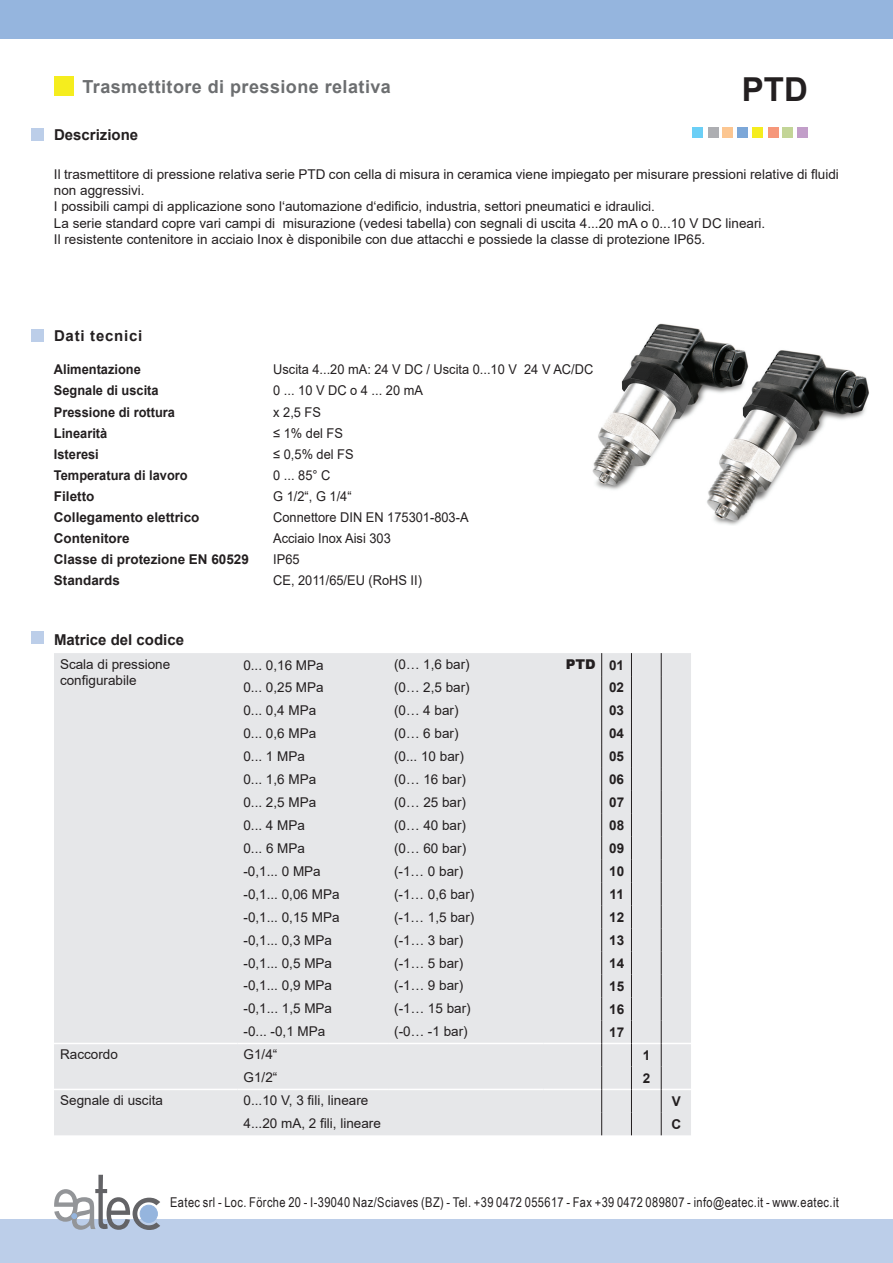
<style>
.page{position:relative;width:893px;height:1263px;background:#fff}
.page>*{position:absolute;margin:0;border:0;box-sizing:border-box;transform-origin:0 0}
.t1{font:700 33px "Arial";color:#231f20}
.t2{font:700 18px "Arial";letter-spacing:.025em;color:#6c6e70}
.t3{font:700 15px "Arial";color:#231f20}
.t4{font:700 15px "Arial";letter-spacing:.05em;color:#231f20}
.t5{font:13.5px/16.2px "Arial";color:#231f20}
.t6{font:13.5px/21px "Arial";color:#231f20;scale:.95 1}
.t7{font:700 13.5px/21px "Arial";color:#231f20;scale:.95 1}
.t8{font:13.5px "Arial Narrow";letter-spacing:.03em;color:#231f20}
.t9{font:700 13.5px "Arial";color:#231f20}
.t10{font:900 13.5px "Arial";color:#231f20}
.s1{font-weight:700}
</style>
<div class="page">
<img style="left:592px;top:323px;width:277px;height:202px">
<div style="left:31px;top:128px;width:13px;height:12px;background:#bccee9"></div>
<div style="left:54px;top:77px;width:19px;height:19px;background:#f5ed1e"></div>
<div style="left:31px;top:329px;width:13px;height:13px;background:#bccee9"></div>
<div style="left:31px;top:631px;width:12px;height:13px;background:#bccee9"></div>
<div style="left:54px;top:653px;width:547px;height:482px;background:#e6e7e9"></div>
<hr style="left:54px;top:1043px;width:183px;height:1px;background:#fff">
<hr style="left:237px;top:1043px;width:151px;height:1px;background:#fff">
<hr style="left:388px;top:1043px;width:155px;height:1px;background:#fff">
<hr style="left:543px;top:1043px;width:58px;height:1px;background:#fff">
<hr style="left:54px;top:1089px;width:183px;height:1px;background:#fff">
<hr style="left:237px;top:1089px;width:151px;height:1px;background:#fff">
<hr style="left:388px;top:1089px;width:155px;height:1px;background:#fff">
<hr style="left:543px;top:1089px;width:58px;height:1px;background:#fff">
<svg style="left:601px;top:653px;width:90px;height:482px;background:#afafb0"></svg>
<div style="left:0;top:0;width:893px;height:39px;background:#95b5de"></div>
<div style="left:0;top:1219px;width:893px;height:44px;background:#bccee9"></div>
<svg style="left:54px;top:1175px;width:106px;height:55px"></svg>
<div style="left:692px;top:128px;width:11px;height:10px;background:#6bcff6"></div>
<div style="left:782px;top:128px;width:11px;height:10px;background:#c3d597"></div>
<div style="left:797px;top:128px;width:11px;height:10px;background:#c29ec9"></div>
<div style="left:768px;top:128px;width:10px;height:10px;background:#f6977a"></div>
<div style="left:752px;top:128px;width:11px;height:10px;background:#f5ed1e"></div>
<div style="left:723px;top:128px;width:10px;height:10px;background:#fcc691"></div>
<div style="left:708px;top:128px;width:10px;height:10px;background:#adaeb2"></div>
<div style="left:738px;top:128px;width:10px;height:10px;background:#7ca7d8"></div>
<h2 class="t2" style="left:82px;top:74px;width:310px">Trasmettitore di pressione relativa</h2>
<p class="t3" style="left:54px;top:124px;width:86px">Descrizione</p>
<h1 class="t1" style="left:742px;top:66px;width:68px">PTD</h1>
<p class="t5" style="left:54px;top:166px;width:786px">Il trasmettitore di pressione relativa serie PTD con cella di misura in ceramica viene impiegato per misurare pressioni relative di fluidi non aggressivi.<br>I possibili campi di applicazione sono l‘automazione d‘edificio, industria, settori pneumatici e idraulici.<br>La serie standard copre vari campi di misurazione (vedesi tabella) con segnali di uscita 4...20 mA o 0...10 V DC lineari.<br>Il resistente contenitore in acciaio Inox è disponibile con due attacchi e possiede la classe di protezione IP65.</p>
<p class="t4" style="left:54px;top:325px;width:90px">Dati tecnici</p>
<p class="t7" style="left:54px;top:359px;width:207px">Alimentazione<br>Segnale di uscita<br>Pressione di rottura<br>Linearità<br>Isteresi<br>Temperatura di lavoro<br>Filetto<br>Collegamento elettrico<br>Contenitore<br>Classe di protezione EN 60529<br>Standards</p>
<p class="t6" style="left:273px;top:359px;width:338px">Uscita 4...20 mA: 24 V DC / Uscita 0...10 V 24 V AC/DC<br>0 ... 10 V DC o 4 ... 20 mA<br>x 2,5 FS<br>≤ 1% del FS<br>≤ 0,5% del FS<br>0 ... 85° C<br>G 1/2“, G 1/4“<br>Connettore DIN EN 175301-803-A<br>Acciaio Inox Aisi 303<br>IP65<br>CE, 2011/65/EU (RoHS II)</p>
<p class="t3" style="left:54px;top:629px;width:132px">Matrice del codice</p>
<p class="t5" style="left:60px;top:656px;width:112px">Scala di pressione configurabile</p>
<p class="t5" style="left:243px;top:657px;width:82px">0... 0,16 MPa</p>
<p class="t5" style="left:394px;top:656px;width:77px">(0… 1,6 bar)</p>
<p class="t10" style="left:566px;top:654px;width:60px">PTD <span class="s1">01</span></p>
<p class="t5" style="left:243px;top:679px;width:82px">0... 0,25 MPa</p>
<p class="t5" style="left:394px;top:679px;width:77px">(0… 2,5 bar)</p>
<p class="t9" style="left:609px;top:678px;width:17px">02</p>
<p class="t5" style="left:243px;top:702px;width:74px">0... 0,4 MPa</p>
<p class="t5" style="left:394px;top:702px;width:66px">(0… 4 bar)</p>
<p class="t9" style="left:609px;top:701px;width:17px">03</p>
<p class="t5" style="left:243px;top:725px;width:74px">0... 0,6 MPa</p>
<p class="t5" style="left:394px;top:725px;width:66px">(0… 6 bar)</p>
<p class="t9" style="left:609px;top:724px;width:17px">04</p>
<p class="t5" style="left:243px;top:748px;width:63px">0... 1 MPa</p>
<p class="t5" style="left:394px;top:748px;width:71px">(0... 10 bar)</p>
<p class="t9" style="left:609px;top:747px;width:17px">05</p>
<p class="t5" style="left:243px;top:771px;width:74px">0... 1,6 MPa</p>
<p class="t5" style="left:394px;top:771px;width:74px">(0… 16 bar)</p>
<p class="t9" style="left:609px;top:770px;width:17px">06</p>
<p class="t5" style="left:243px;top:794px;width:74px">0... 2,5 MPa</p>
<p class="t5" style="left:394px;top:794px;width:74px">(0… 25 bar)</p>
<p class="t9" style="left:609px;top:793px;width:17px">07</p>
<p class="t5" style="left:243px;top:817px;width:63px">0... 4 MPa</p>
<p class="t5" style="left:394px;top:817px;width:74px">(0… 40 bar)</p>
<p class="t9" style="left:609px;top:816px;width:17px">08</p>
<p class="t5" style="left:243px;top:840px;width:63px">0... 6 MPa</p>
<p class="t5" style="left:394px;top:840px;width:74px">(0… 60 bar)</p>
<p class="t9" style="left:609px;top:839px;width:17px">09</p>
<p class="t5" style="left:243px;top:863px;width:79px">-0,1... 0 MPa</p>
<p class="t5" style="left:394px;top:863px;width:71px">(-1… 0 bar)</p>
<p class="t9" style="left:609px;top:862px;width:17px">10</p>
<p class="t5" style="left:243px;top:886px;width:98px">-0,1... 0,06 MPa</p>
<p class="t5" style="left:394px;top:886px;width:82px">(-1… 0,6 bar)</p>
<p class="t9" style="left:610px;top:885px;width:16px">11</p>
<p class="t5" style="left:243px;top:909px;width:98px">-0,1... 0,15 MPa</p>
<p class="t5" style="left:394px;top:909px;width:82px">(-1… 1,5 bar)</p>
<p class="t9" style="left:609px;top:908px;width:17px">12</p>
<p class="t5" style="left:244px;top:931px;width:90px">-0,1... 0,3 MPa</p>
<p class="t5" style="left:394px;top:931px;width:71px">(-1… 3 bar)</p>
<p class="t9" style="left:609px;top:931px;width:17px">13</p>
<p class="t5" style="left:244px;top:954px;width:90px">-0,1... 0,5 MPa</p>
<p class="t5" style="left:394px;top:954px;width:71px">(-1… 5 bar)</p>
<p class="t9" style="left:609px;top:954px;width:17px">14</p>
<p class="t5" style="left:244px;top:977px;width:90px">-0,1... 0,9 MPa</p>
<p class="t5" style="left:394px;top:977px;width:71px">(-1… 9 bar)</p>
<p class="t9" style="left:609px;top:977px;width:17px">15</p>
<p class="t5" style="left:244px;top:1000px;width:90px">-0,1... 1,5 MPa</p>
<p class="t5" style="left:394px;top:1000px;width:78px">(-1… 15 bar)</p>
<p class="t9" style="left:609px;top:1000px;width:17px">16</p>
<p class="t5" style="left:244px;top:1023px;width:83px">-0... -0,1 MPa</p>
<p class="t5" style="left:394px;top:1023px;width:75px">(-0… -1 bar)</p>
<p class="t9" style="left:609px;top:1023px;width:17px">17</p>
<p class="t5" style="left:60px;top:1046px;width:59px">Raccordo</p>
<p class="t5" style="left:244px;top:1046px;width:35px">G1/4“</p>
<p class="t9" style="left:643px;top:1046px;width:9px">1</p>
<p class="t5" style="left:244px;top:1069px;width:35px">G1/2“</p>
<p class="t9" style="left:643px;top:1069px;width:9px">2</p>
<p class="t5" style="left:60px;top:1092px;width:104px">Segnale di uscita</p>
<p class="t5" style="left:244px;top:1092px;width:126px">0...10 V, 3 fili, lineare</p>
<p class="t9" style="left:672px;top:1091px;width:11px">V</p>
<p class="t5" style="left:244px;top:1115px;width:139px">4...20 mA, 2 fili, lineare</p>
<p class="t9" style="left:671px;top:1114px;width:11px">C</p>
<p class="t8" style="left:170px;top:1193px;width:670px">Eatec srl - Loc. Förche 20 - I-39040 Naz/Sciaves (BZ) - Tel. +39 0472 055617 - Fax +39 0472 089807 - info@eatec.it - www.eatec.it</p>
</div>
